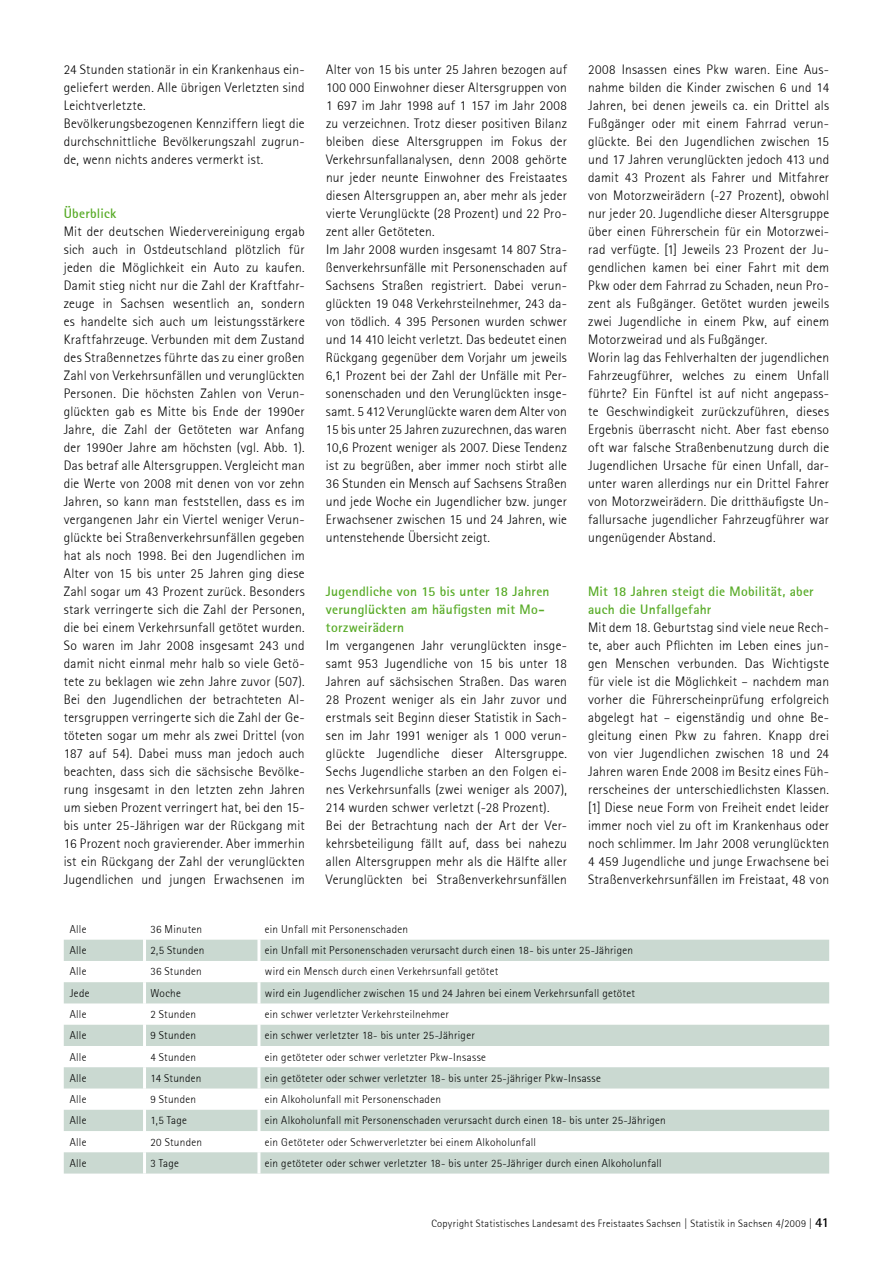
<style>
.page{position:relative;width:893px;height:1263px;background:#fff}
.page>*{position:absolute;margin:0;border:0;box-sizing:border-box;transform-origin:0 0}
.t1{font:300 13.5px/18px "Rotis Sans Serif";letter-spacing:.015em;color:#000}
.t2{font:700 13.5px/18px "Rotis Sans Serif";letter-spacing:.015em;color:#58ab27}
.t3{font:300 11.25px "Rotis Sans Serif";letter-spacing:.025em;color:#000}
.t4{font:300 10.5px "Rotis Sans Serif";letter-spacing:.03em;color:#000}
.s1{font-weight:700;font-size:13.5px}
</style>
<div class="page">
<svg style="left:64px;top:939px;width:765px;height:1px"></svg>
<svg style="left:64px;top:940px;width:765px;height:233px;fill:#cad9d1"></svg>
<hr style="left:143px;top:918px;width:3px;height:22px;background:#fff">
<hr style="left:257px;top:918px;width:3px;height:22px;background:#fff">
<hr style="left:143px;top:940px;width:3px;height:21px;background:#fff">
<hr style="left:257px;top:940px;width:3px;height:21px;background:#fff">
<hr style="left:143px;top:961px;width:3px;height:21px;background:#fff">
<hr style="left:257px;top:961px;width:3px;height:21px;background:#fff">
<hr style="left:143px;top:982px;width:3px;height:21px;background:#fff">
<hr style="left:257px;top:982px;width:3px;height:21px;background:#fff">
<hr style="left:143px;top:1003px;width:3px;height:22px;background:#fff">
<hr style="left:257px;top:1003px;width:3px;height:22px;background:#fff">
<hr style="left:143px;top:1025px;width:3px;height:21px;background:#fff">
<hr style="left:257px;top:1025px;width:3px;height:21px;background:#fff">
<hr style="left:143px;top:1046px;width:3px;height:21px;background:#fff">
<hr style="left:257px;top:1046px;width:3px;height:21px;background:#fff">
<hr style="left:143px;top:1067px;width:3px;height:21px;background:#fff">
<hr style="left:257px;top:1067px;width:3px;height:21px;background:#fff">
<hr style="left:143px;top:1088px;width:3px;height:22px;background:#fff">
<hr style="left:257px;top:1088px;width:3px;height:22px;background:#fff">
<hr style="left:143px;top:1110px;width:3px;height:21px;background:#fff">
<hr style="left:257px;top:1110px;width:3px;height:21px;background:#fff">
<hr style="left:143px;top:1131px;width:3px;height:21px;background:#fff">
<hr style="left:257px;top:1131px;width:3px;height:21px;background:#fff">
<hr style="left:143px;top:1152px;width:3px;height:21px;background:#fff">
<hr style="left:257px;top:1152px;width:3px;height:21px;background:#fff">
<p class="t1" style="left:64px;top:61px;width:242px">24 Stunden stationär in ein Krankenhaus ein&shy;geliefert werden. Alle übrigen Verletzten sind Leichtverletzte.<br>Bevölkerungsbezogenen Kennziffern liegt die durchschnittliche Bevölkerungszahl zugrun&shy;de, wenn nichts anderes vermerkt ist.</p>
<p class="t2" style="left:64px;top:205px;width:54px">Überblick</p>
<p class="t1" style="left:64px;top:223px;width:243px;text-align:justify">Mit der deutschen Wiedervereinigung ergab sich auch in Ostdeutschland plötzlich für jeden die Möglichkeit ein Auto zu kaufen.<br>Damit stieg nicht nur die Zahl der Kraftfahr&shy;zeuge in Sachsen wesentlich an, sondern es handelte sich auch um leistungsstärkere Kraftfahrzeuge. Verbunden mit dem Zustand des Straßennetzes führte das zu einer großen Zahl von Verkehrsunfällen und verunglückten Personen. Die höchsten Zahlen von Verun&shy;glückten gab es Mitte bis Ende der 1990er Jahre, die Zahl der Getöteten war Anfang der 1990er Jahre am höchsten (vgl. Abb. 1).<br>Das betraf alle Altersgruppen. Vergleicht man die Werte von 2008 mit denen von vor zehn Jahren, so kann man feststellen, dass es im vergangenen Jahr ein Viertel weniger Verun&shy;glückte bei Straßenverkehrsunfällen gegeben hat als noch 1998. Bei den Jugendlichen im Alter von 15 bis unter 25 Jahren ging diese Zahl sogar um 43 Prozent zurück. Besonders stark verringerte sich die Zahl der Personen, die bei einem Verkehrsunfall getötet wurden.<br>So waren im Jahr 2008 insgesamt 243 und damit nicht einmal mehr halb so viele Getö&shy;tete zu beklagen wie zehn Jahre zuvor (507).<br>Bei den Jugendlichen der betrachteten Al&shy;tersgruppen verringerte sich die Zahl der Ge&shy;töteten sogar um mehr als zwei Drittel (von 187 auf 54). Dabei muss man jedoch auch beachten, dass sich die sächsische Bevölke&shy;rung insgesamt in den letzten zehn Jahren um sieben Prozent verringert hat, bei den 15- bis unter 25-Jährigen war der Rückgang mit 16 Prozent noch gravierender. Aber immerhin ist ein Rückgang der Zahl der verunglückten Jugendlichen und jungen Erwachsenen im</p>
<p class="t1" style="left:326px;top:61px;width:243px">Alter von 15 bis unter 25 Jahren bezogen auf 100 000 Einwohner dieser Altersgruppen von 1 697 im Jahr 1998 auf 1 157 im Jahr 2008 zu verzeichnen. Trotz dieser positiven Bilanz bleiben diese Altersgruppen im Fokus der Verkehrsunfallanalysen, denn 2008 gehörte nur jeder neunte Einwohner des Freistaates diesen Altersgruppen an, aber mehr als jeder vierte Verunglückte (28 Prozent) und 22 Pro&shy;zent aller Getöteten.<br>Im Jahr 2008 wurden insgesamt 14 807 Stra&shy;ßenverkehrsunfälle mit Personenschaden auf Sachsens Straßen registriert. Dabei verun&shy;glückten 19 048 Verkehrsteilnehmer, 243 da&shy;von tödlich. 4 395 Personen wurden schwer und 14 410 leicht verletzt. Das bedeutet einen Rückgang gegenüber dem Vorjahr um jeweils 6,1 Prozent bei der Zahl der Unfälle mit Per&shy;sonenschaden und den Verunglückten insge&shy;samt. 5 412 Verunglückte waren dem Alter von 15 bis unter 25 Jahren zuzurechnen, das waren 10,6 Prozent weniger als 2007. Diese Tendenz ist zu begrüßen, aber immer noch stirbt alle 36 Stunden ein Mensch auf Sachsens Straßen und jede Woche ein Jugendlicher bzw. junger Erwachsener zwischen 15 und 24 Jahren, wie untenstehende Übersicht zeigt.</p>
<p class="t2" style="left:326px;top:582px;width:225px">Jugendliche von 15 bis unter 18 Jahren verunglückten am häufigsten mit Mo&shy;torzweirädern</p>
<p class="t1" style="left:326px;top:637px;width:242px">Im vergangenen Jahr verunglückten insge&shy;samt 953 Jugendliche von 15 bis unter 18<br>Jahren auf sächsischen Straßen. Das waren 28 Prozent weniger als ein Jahr zuvor und erstmals seit Beginn dieser Statistik in Sach&shy;sen im Jahr 1991 weniger als 1 000 verun&shy;glückte Jugendliche dieser Altersgruppe.<br>Sechs Jugendliche starben an den Folgen ei&shy;nes Verkehrsunfalls (zwei weniger als 2007), 214 wurden schwer verletzt (-28 Prozent).<br>Bei der Betrachtung nach der Art der Ver&shy;kehrsbeteiligung fällt auf, dass bei nahezu allen Altersgruppen mehr als die Hälfte aller Verunglückten bei Straßenverkehrsunfällen</p>
<p class="t1" style="left:588px;top:60px;width:243px">2008 Insassen eines Pkw waren. Eine Aus&shy;nahme bilden die Kinder zwischen 6 und 14<br>Jahren, bei denen jeweils ca. ein Drittel als Fußgänger oder mit einem Fahrrad verun&shy;glückte. Bei den Jugendlichen zwischen 15 und 17 Jahren verunglückten jedoch 413 und damit 43 Prozent als Fahrer und Mitfahrer von Motorzweirädern (-27 Prozent), obwohl nur jeder 20. Jugendliche dieser Altersgruppe über einen Führerschein für ein Motorzwei&shy;rad verfügte. [1] Jeweils 23 Prozent der Ju&shy;gendlichen kamen bei einer Fahrt mit dem Pkw oder dem Fahrrad zu Schaden, neun Pro&shy;zent als Fußgänger. Getötet wurden jeweils zwei Jugendliche in einem Pkw, auf einem Motorzweirad und als Fußgänger.<br>Worin lag das Fehlverhalten der jugendlichen Fahrzeugführer, welches zu einem Unfall führte? Ein Fünftel ist auf nicht angepass&shy;te Geschwindigkeit zurückzuführen, dieses Ergebnis überrascht nicht. Aber fast ebenso oft war falsche Straßenbenutzung durch die Jugendlichen Ursache für einen Unfall, dar&shy;unter waren allerdings nur ein Drittel Fahrer von Motorzweirädern. Die dritthäufigste Un&shy;fallursache jugendlicher Fahrzeugführer war ungenügender Abstand.</p>
<p class="t2" style="left:588px;top:582px;width:227px">Mit 18 Jahren steigt die Mobilität, aber auch die Unfallgefahr</p>
<p class="t1" style="left:588px;top:618px;width:243px;text-align:justify">Mit dem 18. Geburtstag sind viele neue Rech&shy;te, aber auch Pflichten im Leben eines jun&shy;gen Menschen verbunden. Das Wichtigste für viele ist die Möglichkeit – nachdem man vorher die Führerscheinprüfung erfolgreich abgelegt hat – eigenständig und ohne Be&shy;gleitung einen Pkw zu fahren. Knapp drei von vier Jugendlichen zwischen 18 und 24<br>Jahren waren Ende 2008 im Besitz eines Füh&shy;rerscheines der unterschiedlichsten Klassen. [1] Diese neue Form von Freiheit endet leider immer noch viel zu oft im Krankenhaus oder noch schlimmer. Im Jahr 2008 verunglückten 4 459 Jugendliche und junge Erwachsene bei Straßenverkehrsunfällen im Freistaat, 48 von</p>
<p class="t3" style="left:70px;top:923px;width:18px">Alle</p>
<p class="t3" style="left:151px;top:923px;width:53px">36 Minuten</p>
<p class="t3" style="left:265px;top:923px;width:145px">ein Unfall mit Personenschaden</p>
<p class="t3" style="left:70px;top:944px;width:18px">Alle</p>
<p class="t3" style="left:151px;top:944px;width:55px">2,5 Stunden</p>
<p class="t3" style="left:265px;top:944px;width:370px">ein Unfall mit Personenschaden verursacht durch einen 18- bis unter 25-Jährigen</p>
<p class="t3" style="left:70px;top:965px;width:18px">Alle</p>
<p class="t3" style="left:151px;top:965px;width:53px">36 Stunden</p>
<p class="t3" style="left:265px;top:965px;width:235px">wird ein Mensch durch einen Verkehrsunfall getötet</p>
<p class="t3" style="left:70px;top:986px;width:21px">Jede</p>
<p class="t3" style="left:151px;top:986px;width:32px">Woche</p>
<p class="t3" style="left:265px;top:986px;width:372px">wird ein Jugendlicher zwischen 15 und 24 Jahren bei einem Verkehrsunfall getötet</p>
<p class="t3" style="left:70px;top:1008px;width:18px">Alle</p>
<p class="t3" style="left:151px;top:1008px;width:47px">2 Stunden</p>
<p class="t3" style="left:265px;top:1008px;width:186px">ein schwer verletzter Verkehrsteilnehmer</p>
<p class="t3" style="left:70px;top:1029px;width:18px">Alle</p>
<p class="t3" style="left:151px;top:1029px;width:47px">9 Stunden</p>
<p class="t3" style="left:265px;top:1029px;width:211px">ein schwer verletzter 18- bis unter 25-Jähriger</p>
<p class="t3" style="left:70px;top:1050px;width:18px">Alle</p>
<p class="t3" style="left:151px;top:1050px;width:47px">4 Stunden</p>
<p class="t3" style="left:265px;top:1050px;width:223px">ein getöteter oder schwer verletzter Pkw-Insasse</p>
<p class="t3" style="left:70px;top:1071px;width:18px">Alle</p>
<p class="t3" style="left:151px;top:1071px;width:52px">14 Stunden</p>
<p class="t3" style="left:265px;top:1071px;width:338px">ein getöteter oder schwer verletzter 18- bis unter 25-jähriger Pkw-Insasse</p>
<p class="t3" style="left:70px;top:1093px;width:18px">Alle</p>
<p class="t3" style="left:151px;top:1093px;width:47px">9 Stunden</p>
<p class="t3" style="left:265px;top:1093px;width:177px">ein Alkoholunfall mit Personenschaden</p>
<p class="t3" style="left:70px;top:1114px;width:18px">Alle</p>
<p class="t3" style="left:151px;top:1114px;width:38px">1,5 Tage</p>
<p class="t3" style="left:265px;top:1114px;width:402px">ein Alkoholunfall mit Personenschaden verursacht durch einen 18- bis unter 25-Jährigen</p>
<p class="t3" style="left:70px;top:1135px;width:18px">Alle</p>
<p class="t3" style="left:151px;top:1135px;width:53px">20 Stunden</p>
<p class="t3" style="left:265px;top:1135px;width:273px">ein Getöteter oder Schwerverletzter bei einem Alkoholunfall</p>
<p class="t3" style="left:70px;top:1156px;width:18px">Alle</p>
<p class="t3" style="left:151px;top:1156px;width:30px">3 Tage</p>
<p class="t3" style="left:265px;top:1156px;width:398px">ein getöteter oder schwer verletzter 18- bis unter 25-Jähriger durch einen Alkoholunfall</p>
<p class="t4" style="left:431px;top:1217px;width:399px">Copyright Statistisches Landesamt des Freistaates Sachsen | Statistik in Sachsen 4/2009 | <span class="s1">41</span></p>
</div>
